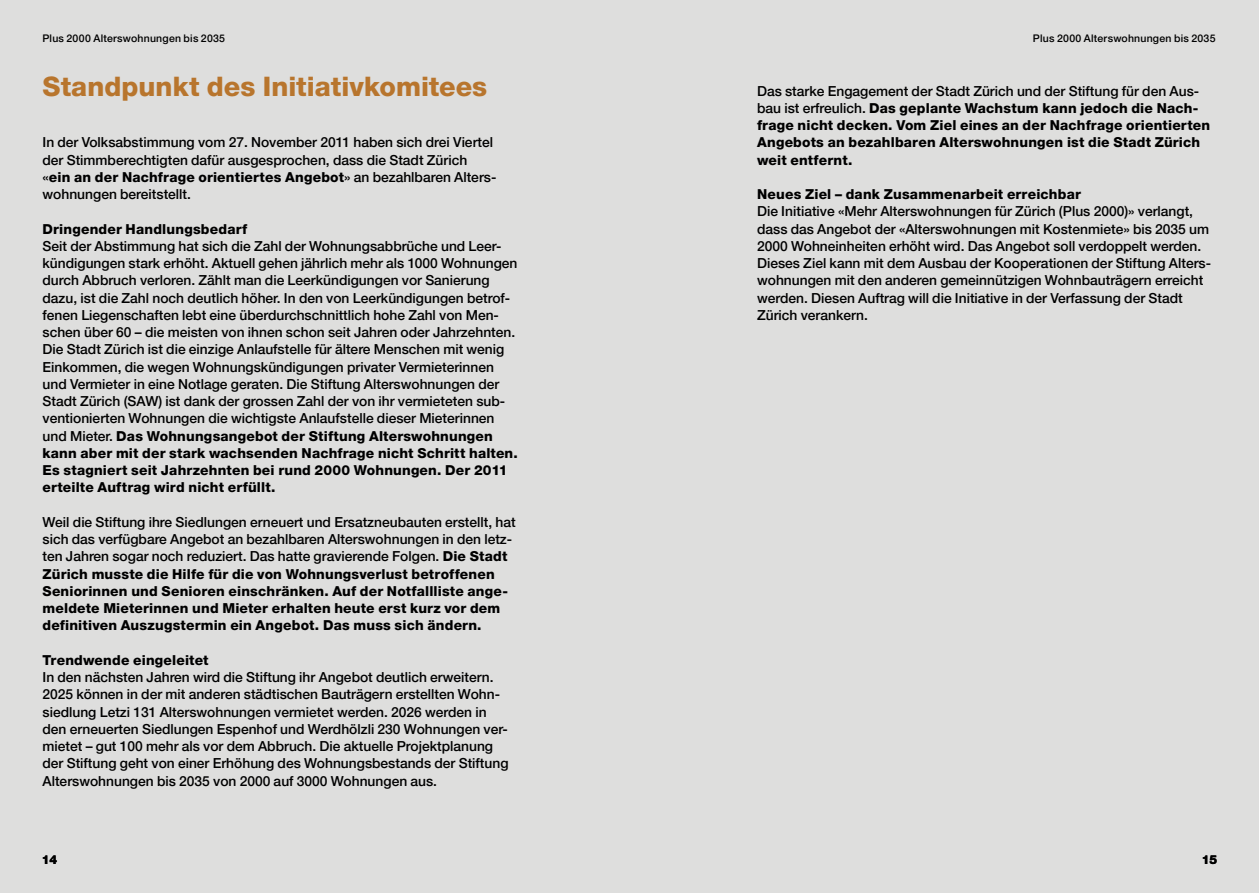
<style>
.page{position:relative;width:1259px;height:893px;background:#dededd}
.page>*{position:absolute;margin:0;border:0;box-sizing:border-box;transform-origin:0 0}
.t1{font:800 27px "Helvetica Neue LT Pro";color:#b8752d}
.t2{font:500 13.8px/17.2px "Helvetica Neue LT Pro";color:#000}
.t3{font:800 13.8px/17.2px "Helvetica Neue LT Pro";letter-spacing:.015em;color:#000}
.t4{font:800 12.3px "Helvetica Neue LT Pro";color:#000}
.t5{font:500 10.5px "Helvetica Neue LT Pro";letter-spacing:.02em;color:#000}
.s1{font-weight:800}
.s2{font-weight:500}
</style>
<div class="page">
<p class="t5" style="left:43px;top:31px;width:184px">Plus 2000 Alterswohnungen bis 2035</p>
<h2 class="t1" style="left:43px;top:70px;width:446px">Standpunkt des Initiativkomitees</h2>
<p class="t2" style="left:43px;top:134px;width:455px">In der Volksabstimmung vom 27. November 2011 haben sich drei Viertel der Stimmberechtigten dafür ausgesprochen, dass die Stadt Zürich «<span class="s1">ein an der Nachfrage orientiertes Angebot</span>» an bezahlbaren Alters&shy;wohnungen bereitstellt.</p>
<p class="t3" style="left:43px;top:220px;width:206px">Dringender Handlungsbedarf</p>
<p class="t2" style="left:43px;top:237px;width:477px">Seit der Abstimmung hat sich die Zahl der Wohnungsabbrüche und Leer&shy;kündigungen stark erhöht. Aktuell gehen jährlich mehr als 1000 Wohnungen durch Abbruch verloren. Zählt man die Leerkündigungen vor Sanierung dazu, ist die Zahl noch deutlich höher. In den von Leerkündigungen betrof&shy;fenen Liegenschaften lebt eine überdurchschnittlich hohe Zahl von Men&shy;schen über 60 – die meisten von ihnen schon seit Jahren oder Jahrzehnten.<br>Die Stadt Zürich ist die einzige Anlaufstelle für ältere Menschen mit wenig Einkommen, die wegen Wohnungskündigungen privater Vermieterinnen und Vermieter in eine Notlage geraten. Die Stiftung Alterswohnungen der Stadt Zürich (SAW) ist dank der grossen Zahl der von ihr vermieteten sub&shy;ventionierten Wohnungen die wichtigste Anlaufstelle dieser Mieterinnen und Mieter. <span class="s1">Das Wohnungsangebot der Stiftung Alterswohnungen kann aber mit der stark wachsenden Nachfrage nicht Schritt halten.<br>Es stagniert seit Jahrzehnten bei rund 2000 Wohnungen. Der 2011 erteilte Auftrag wird nicht erfüllt.</span></p>
<p class="t3" style="left:43px;top:513px;width:475px"><span class="s2">Weil die Stiftung ihre Siedlungen erneuert und Ersatzneubauten erstellt, hat sich das verfügbare Angebot an bezahlbaren Alterswohnungen in den letz&shy;ten Jahren sogar noch reduziert. Das hatte gravierende Folgen.</span> Die Stadt Zürich musste die Hilfe für die von Wohnungsverlust betroffenen Seniorinnen und Senioren einschränken. Auf der Notfallliste ange&shy;meldete Mieterinnen und Mieter erhalten heute erst kurz vor dem definitiven Auszugstermin ein Angebot. Das muss sich ändern.</p>
<p class="t3" style="left:43px;top:651px;width:167px">Trendwende eingeleitet</p>
<p class="t2" style="left:43px;top:668px;width:467px">In den nächsten Jahren wird die Stiftung ihr Angebot deutlich erweitern.<br>2025 können in der mit anderen städtischen Bauträgern erstellten Wohn&shy;siedlung Letzi 131 Alterswohnungen vermietet werden. 2026 werden in den erneuerten Siedlungen Espenhof und Werdhölzli 230 Wohnungen ver&shy;mietet – gut 100 mehr als vor dem Abbruch. Die aktuelle Projektplanung der Stiftung geht von einer Erhöhung des Wohnungsbestands der Stiftung Alterswohnungen bis 2035 von 2000 auf 3000 Wohnungen aus.</p>
<p class="t5" style="left:1033px;top:31px;width:184px">Plus 2000 Alterswohnungen bis 2035</p>
<p class="t3" style="left:757px;top:82px;width:454px"><span class="s2">Das starke Engagement der Stadt Zürich und der Stiftung für den Aus&shy;bau ist erfreulich.</span> Das geplante Wachstum kann jedoch die Nach&shy;frage nicht decken. Vom Ziel eines an der Nachfrage orientierten Angebots an bezahlbaren Alterswohnungen ist die Stadt Zürich weit entfernt.</p>
<p class="t3" style="left:757px;top:186px;width:325px">Neues Ziel – dank Zusammenarbeit erreichbar</p>
<p class="t2" style="left:757px;top:203px;width:455px">Die Initiative «Mehr Alterswohnungen für Zürich (Plus 2000)» verlangt, dass das Angebot der «Alterswohnungen mit Kostenmiete» bis 2035 um 2000 Wohneinheiten erhöht wird. Das Angebot soll verdoppelt werden.<br>Dieses Ziel kann mit dem Ausbau der Kooperationen der Stiftung Alters&shy;wohnungen mit den anderen gemeinnützigen Wohnbauträgern erreicht werden. Diesen Auftrag will die Initiative in der Verfassung der Stadt Zürich verankern.</p>
<p class="t4" style="left:42px;top:852px;width:17px">14</p>
<p class="t4" style="left:1201px;top:852px;width:17px">15</p>
</div>
